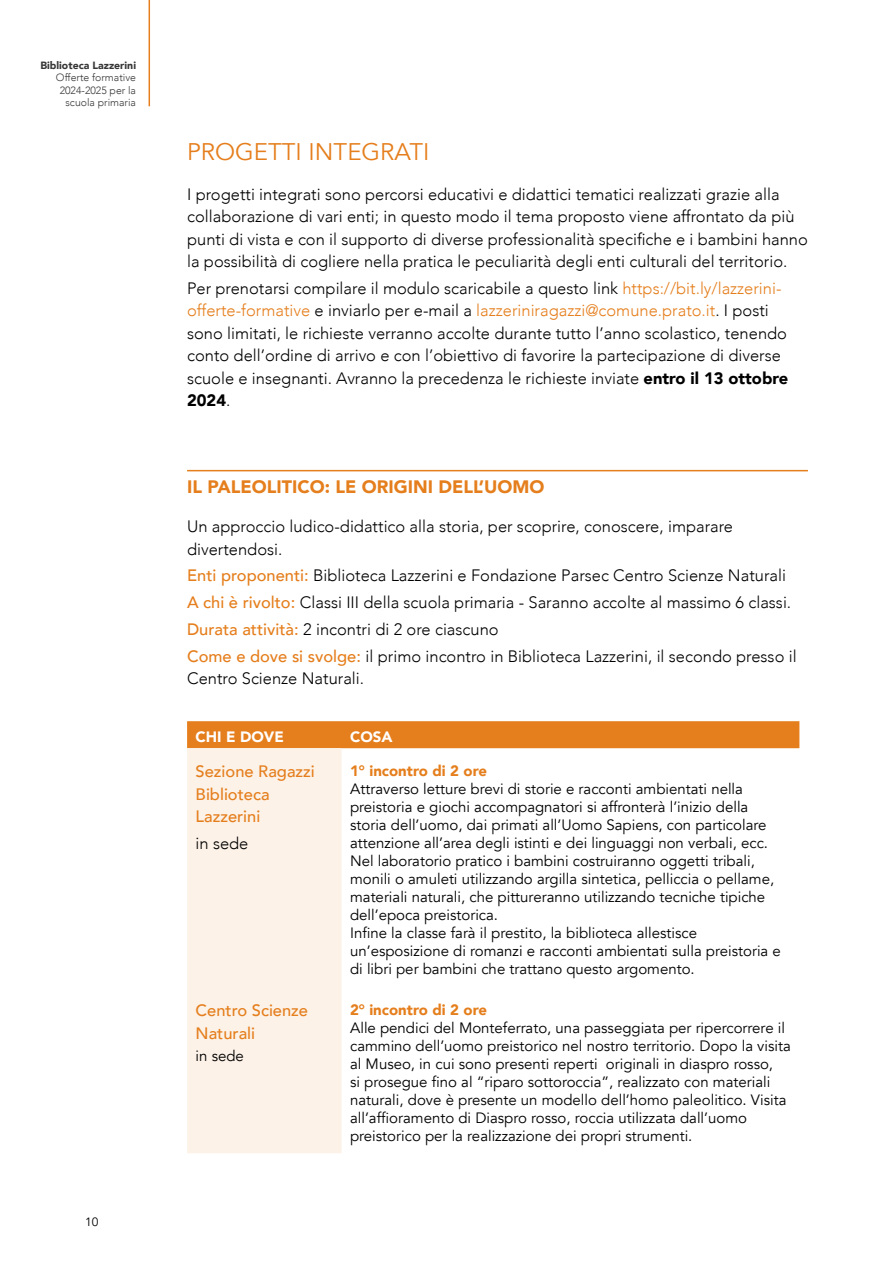
<style>
.page{position:relative;width:893px;height:1263px;background:#fff}
.page>*{position:absolute;margin:0;border:0;box-sizing:border-box;transform-origin:0 0}
.t1{font:24px "Avenir";color:#e57e1c}
.t2{font:900 18px "Avenir";color:#e57e1c}
.t3{font:300 16.5px/22.5px "Avenir";color:#000}
.t4{font:500 16.5px/22.5px "Avenir";color:#e57e1c}
.t5{font:15px/18px "Avenir";color:#000}
.t6{font:900 15px "Avenir";color:#e57e1c}
.t7{font:900 15px "Avenir";color:#fff}
.t8{font:12px "Avenir";color:#000}
.t9{font:300 10.5px/12.6px "Avenir";color:#363636;text-align:right}
.t10{font:900 10.5px "Avenir";color:#363636}
.s1{color:#e57e1c}
.s2{font-weight:900}
.s3{font-weight:500;color:#e57e1c}
</style>
<div class="page">
<hr style="left:149px;top:0;width:1px;height:106px;background:#e57e1c">
<hr style="left:187px;top:470px;width:621px;height:1px;background:#e57e1c">
<div style="left:187px;top:721px;width:612px;height:27px;background:#e57e1c"></div>
<div style="left:187px;top:748px;width:155px;height:405px;background:#fcf2e8"></div>
<p class="t10" style="left:40px;top:56px;width:97px">Biblioteca Lazzerini</p>
<p class="t9" style="left:56px;top:71px;width:82px">Offerte formative<br>2024-2025 per la scuola primaria</p>
<p class="t8" style="left:85px;top:1215px;width:15px">10</p>
<h1 class="t1" style="left:187px;top:138px;width:244px">PROGETTI INTEGRATI</h1>
<p class="t3" style="left:187px;top:183px;width:622px">I progetti integrati sono percorsi educativi e didattici tematici realizzati grazie alla collaborazione di vari enti; in questo modo il tema proposto viene affrontato da più punti di vista e con il supporto di diverse professionalità specifiche e i bambini hanno la possibilità di cogliere nella pratica le peculiarità degli enti culturali del territorio.</p>
<p class="t3" style="left:187px;top:277px;width:603px">Per prenotarsi compilare il modulo scaricabile a questo link <span class="s1">https://bit.ly/lazzerini&shy;offerte-formative</span> e inviarlo per e-mail a <span class="s1">lazzeriniragazzi@comune.prato.it</span>. I posti sono limitati, le richieste verranno accolte durante tutto l’anno scolastico, tenendo conto dell’ordine di arrivo e con l’obiettivo di favorire la partecipazione di diverse scuole e insegnanti. Avranno la precedenza le richieste inviate <span class="s2">entro il 13 ottobre 2024</span>.</p>
<p class="t2" style="left:187px;top:471px;width:359px">IL PALEOLITICO: LE ORIGINI DELL’UOMO</p>
<p class="t3" style="left:187px;top:515px;width:547px">Un approccio ludico-didattico alla storia, per scoprire, conoscere, imparare divertendosi.</p>
<p class="t3" style="left:187px;top:562px;width:611px;line-height:26.7px"><span class="s3">Enti proponenti:</span> Biblioteca Lazzerini e Fondazione Parsec Centro Scienze Naturali <span class="s3">A chi è rivolto:</span> Classi III della scuola primaria - Saranno accolte al massimo 6 classi.<br><span class="s3">Durata attività:</span> 2 incontri di 2 ore ciascuno<br><span class="s3">Come e dove si svolge:</span> il primo incontro in Biblioteca Lazzerini, il secondo presso il</p>
<p class="t3" style="left:187px;top:667px;width:179px">Centro Scienze Naturali.</p>
<p class="t7" style="left:196px;top:724px;width:90px">CHI E DOVE</p>
<p class="t7" style="left:350px;top:724px;width:44px">COSA</p>
<p class="t4" style="left:196px;top:759px;width:121px">Sezione Ragazzi<br>Biblioteca<br>Lazzerini</p>
<p class="t3" style="left:196px;top:832px;width:54px">in sede</p>
<p class="t6" style="left:350px;top:758px;width:139px">1° incontro di 2 ore</p>
<p class="t5" style="left:350px;top:780px;width:432px">Attraverso letture brevi di storie e racconti ambientati nella preistoria e giochi accompagnatori si affronterà l’inizio della storia dell’uomo, dai primati all’Uomo Sapiens, con particolare attenzione all’area degli istinti e dei linguaggi non verbali, ecc.<br>Nel laboratorio pratico i bambini costruiranno oggetti tribali, monili o amuleti utilizzando argilla sintetica, pelliccia o pellame, materiali naturali, che pittureranno utilizzando tecniche tipiche dell’epoca preistorica.<br>Infine la classe farà il prestito, la biblioteca allestisce un’esposizione di romanzi e racconti ambientati sulla preistoria e di libri per bambini che trattano questo argomento.</p>
<p class="t4" style="left:196px;top:998px;width:114px">Centro Scienze<br>Naturali</p>
<p class="t5" style="left:196px;top:1047px;width:50px">in sede</p>
<p class="t6" style="left:350px;top:996px;width:139px">2° incontro di 2 ore</p>
<p class="t5" style="left:350px;top:1019px;width:442px">Alle pendici del Monteferrato, una passeggiata per ripercorrere il cammino dell’uomo preistorico nel nostro territorio. Dopo la visita al Museo, in cui sono presenti reperti originali in diaspro rosso,<br>si prosegue fino al “riparo sottoroccia”, realizzato con materiali naturali, dove è presente un modello dell’homo paleolitico. Visita all’affioramento di Diaspro rosso, roccia utilizzata dall’uomo preistorico per la realizzazione dei propri strumenti.</p>
</div>
